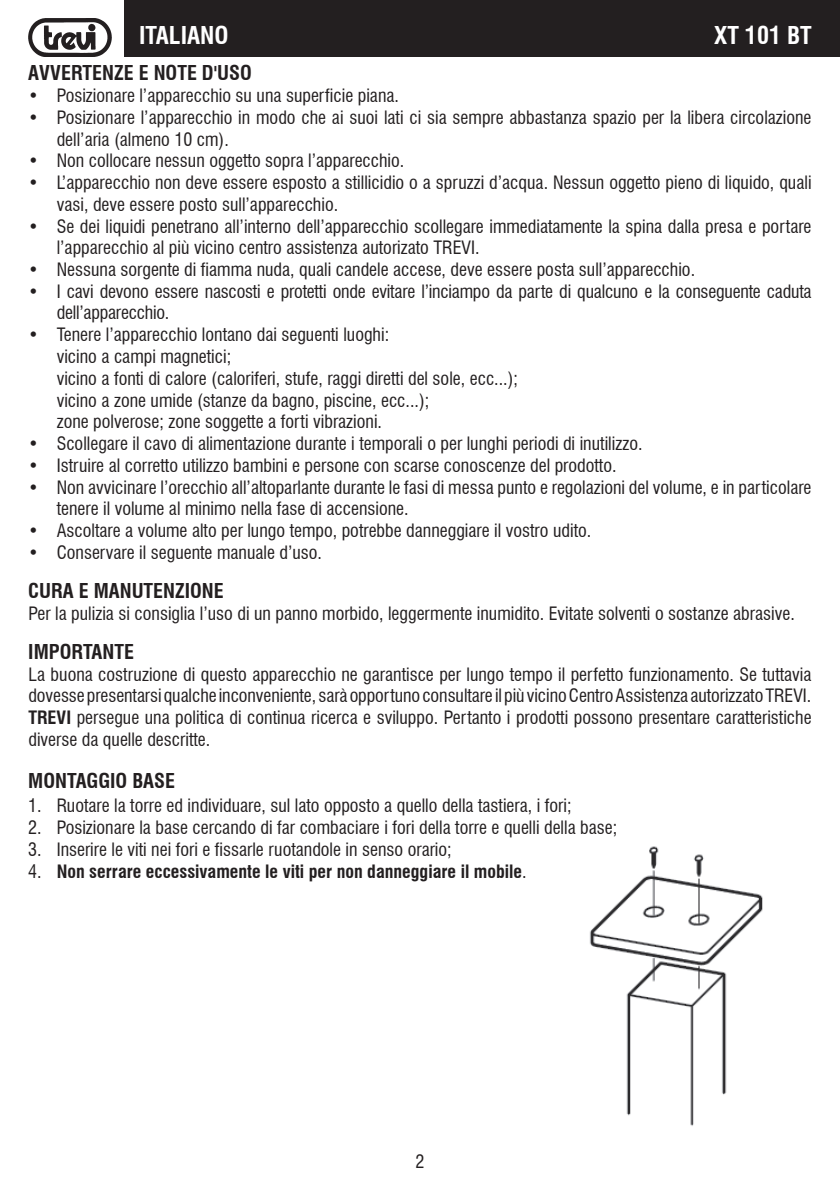
<style>
.page{position:relative;width:840px;height:1191px;background:#fff}
.page>*{position:absolute;margin:0;border:0;box-sizing:border-box;transform-origin:0 0}
.t1{font:700 condensed 24px "Swiss 721 BT";color:#fff}
.t2{font:700 condensed 20px "Swiss 721 BT";color:#231f20}
.t3{font:condensed 18px/21.6px "Swiss 721 BT";color:#231f20}
.t4{font:700 condensed 18px "Swiss 721 BT";color:#231f20}
.s1{font-weight:700}
.s2{font-weight:400}
</style>
<div class="page">
<div style="left:125px;top:0;width:714px;height:57px;background:#231f20"></div>
<img style="left:28px;top:19px;width:84px;height:38px">
<img style="left:589px;top:846px;width:174px;height:280px">
<h1 class="t1" style="left:139px;top:21px;width:91px">ITALIANO</h1>
<h1 class="t1" style="left:713px;top:21px;width:99px">XT 101 BT</h1>
<p class="t2" style="left:28px;top:61px;width:225px">AVVERTENZE E NOTE D'USO</p>
<p class="t3" style="left:28px;top:85px;width:372px">• Posizionare l’apparecchio su una superficie piana.</p>
<p class="t3" style="left:57px;top:107px;width:756px;text-indent:-28px">• Posizionare l’apparecchio in modo che ai suoi lati ci sia sempre abbastanza spazio per la libera circolazione dell’aria (almeno 10 cm).</p>
<p class="t3" style="left:28px;top:150px;width:377px">• Non collocare nessun oggetto sopra l’apparecchio.</p>
<p class="t3" style="left:57px;top:172px;width:756px;text-indent:-28px">• L’apparecchio non deve essere esposto a stillicidio o a spruzzi d’acqua. Nessun oggetto pieno di liquido, quali vasi, deve essere posto sull’apparecchio.</p>
<p class="t3" style="left:57px;top:215px;width:756px;text-indent:-28px">• Se dei liquidi penetrano all’interno dell’apparecchio scollegare immediatamente la spina dalla presa e portare l’apparecchio al più vicino centro assistenza autorizato TREVI.</p>
<p class="t3" style="left:28px;top:259px;width:668px">• Nessuna sorgente di fiamma nuda, quali candele accese, deve essere posta sull’apparecchio.</p>
<p class="t3" style="left:57px;top:280px;width:756px;text-indent:-28px">• I cavi devono essere nascosti e protetti onde evitare l’inciampo da parte di qualcuno e la conseguente caduta dell’apparecchio.</p>
<p class="t3" style="left:57px;top:324px;width:462px;text-indent:-28px">• Tenere l’apparecchio lontano dai seguenti luoghi:<br>vicino a campi magnetici;<br>vicino a fonti di calore (caloriferi, stufe, raggi diretti del sole, ecc...); vicino a zone umide (stanze da bagno, piscine, ecc...);<br>zone polverose; zone soggette a forti vibrazioni.</p>
<p class="t3" style="left:28px;top:433px;width:615px">• Scollegare il cavo di alimentazione durante i temporali o per lunghi periodi di inutilizzo.</p>
<p class="t3" style="left:28px;top:455px;width:589px">• Istruire al corretto utilizzo bambini e persone con scarse conoscenze del prodotto.</p>
<p class="t3" style="left:57px;top:476px;width:756px;text-indent:-28px">• Non avvicinare l’orecchio all’altoparlante durante le fasi di messa punto e regolazioni del volume, e in particolare tenere il volume al minimo nella fase di accensione.</p>
<p class="t3" style="left:28px;top:520px;width:564px">• Ascoltare a volume alto per lungo tempo, potrebbe danneggiare il vostro udito.</p>
<p class="t3" style="left:28px;top:542px;width:295px">• Conservare il seguente manuale d’uso.</p>
<p class="t2" style="left:28px;top:579px;width:197px">CURA E MANUTENZIONE</p>
<p class="t3" style="left:28px;top:602px;width:767px">Per la pulizia si consiglia l’uso di un panno morbido, leggermente inumidito. Evitate solventi o sostanze abrasive.</p>
<p class="t2" style="left:28px;top:640px;width:107px">IMPORTANTE</p>
<p class="t3" style="left:28px;top:663px;width:784px;text-align:justify">La buona costruzione di questo apparecchio ne garantisce per lungo tempo il perfetto funzionamento. Se tuttavia dovesse presentarsi qualche inconveniente, sarà opportuno consultare il più vicino Centro Assistenza autorizzato TREVI.<br><span class="s1">TREVI</span> persegue una politica di continua ricerca e sviluppo. Pertanto i prodotti possono presentare caratteristiche diverse da quelle descritte.</p>
<p class="t2" style="left:28px;top:768px;width:148px">MONTAGGIO BASE</p>
<p class="t3" style="left:28px;top:795px;width:544px">1. Ruotare la torre ed individuare, sul lato opposto a quello della tastiera, i fori;</p>
<p class="t3" style="left:28px;top:816px;width:590px">2. Posizionare la base cercando di far combaciare i fori della torre e quelli della base;</p>
<p class="t3" style="left:28px;top:838px;width:424px">3. Inserire le viti nei fori e fissarle ruotandole in senso orario;</p>
<p class="t4" style="left:28px;top:860px;width:499px"><span class="s2">4.</span> Non serrare eccessivamente le viti per non danneggiare il mobile<span class="s2">.</span></p>
<p class="t3" style="left:415px;top:1150px;width:10px">2</p>
</div>
